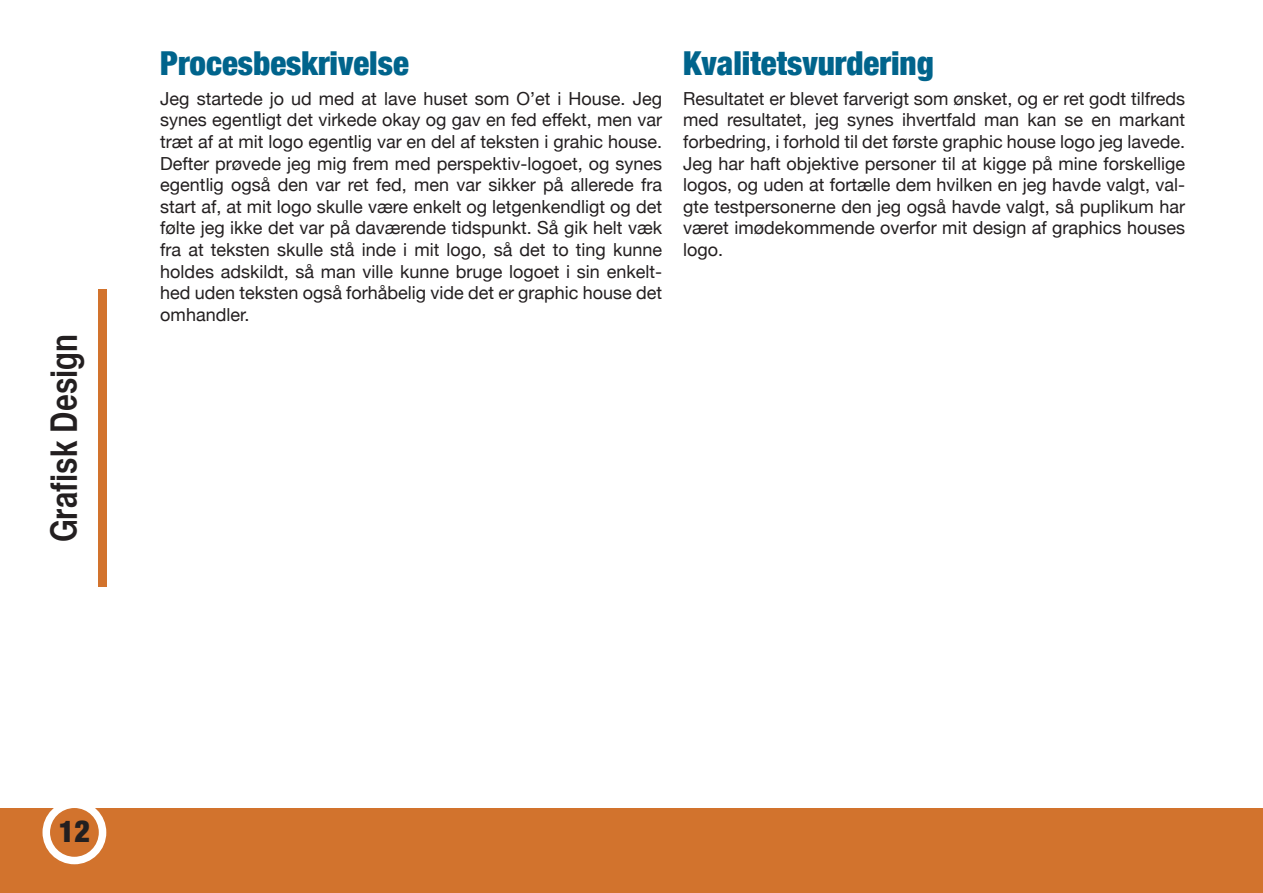
<style>
.page{position:relative;width:1263px;height:893px;background:#fff}
.page>*{position:absolute;margin:0;border:0;box-sizing:border-box;transform-origin:0 0}
.t1{font:36px "Helvetica CY Bold";color:#231f20}
.Helvetica_reg__22_pk{font:900 condensed 33px "Helvetica Neue";color:#00648c}
.t2{font:900 condensed 30px "Helvetica Neue";color:#231f20}
.Brødtekst{font:18px/21.6px "Helvetica Neue";color:#231f20;text-align:justify}
</style>
<div class="page">
<div style="left:0;top:809px;width:1263px;height:84px;background:#d2732d"></div>
<div style="left:43px;top:800px;width:63px;height:64px;border:8px solid #fff;border-radius:50%"></div>
<div style="left:98px;top:289px;width:8px;height:298px;background:#d2732d"></div>
<h1 class="t1" style="left:42px;top:542px;width:210px;rotate:-90deg">Grafisk Design</h1>
<p class="Helvetica_reg__22_pk" style="left:160px;top:36px;width:250px">Procesbeskrivelse</p>
<p class="Brødtekst" style="left:160px;top:89px;width:503px">Jeg startede jo ud med at lave huset som O’et i House. Jeg synes egentligt det virkede okay og gav en fed effekt, men var træt af at mit logo egentlig var en del af teksten i grahic house.</p>
<p class="Brødtekst" style="left:160px;top:153px;width:503px">Defter prøvede jeg mig frem med perspektiv-logoet, og synes egentlig også den var ret fed, men var sikker på allerede fra start af, at mit logo skulle være enkelt og letgenkendligt og det følte jeg ikke det var på daværende tidspunkt. Så gik helt væk fra at teksten skulle stå inde i mit logo, så det to ting kunne holdes adskildt, så man ville kunne bruge logoet i sin enkelt&shy;hed uden teksten også forhåbelig vide det er graphic house det omhandler.</p>
<p class="Helvetica_reg__22_pk" style="left:683px;top:36px;width:252px">Kvalitetsvurdering</p>
<p class="Brødtekst" style="left:683px;top:89px;width:503px">Resultatet er blevet farverigt som ønsket, og er ret godt tilfreds med resultatet, jeg synes ihvertfald man kan se en markant forbedring, i forhold til det første graphic house logo jeg lavede.<br>Jeg har haft objektive personer til at kigge på mine forskellige logos, og uden at fortælle dem hvilken en jeg havde valgt, val&shy;gte testpersonerne den jeg også havde valgt, så puplikum har været imødekommende overfor mit design af graphics houses logo.</p>
<p class="t2" style="left:59px;top:807px;width:33px">12</p>
</div>
